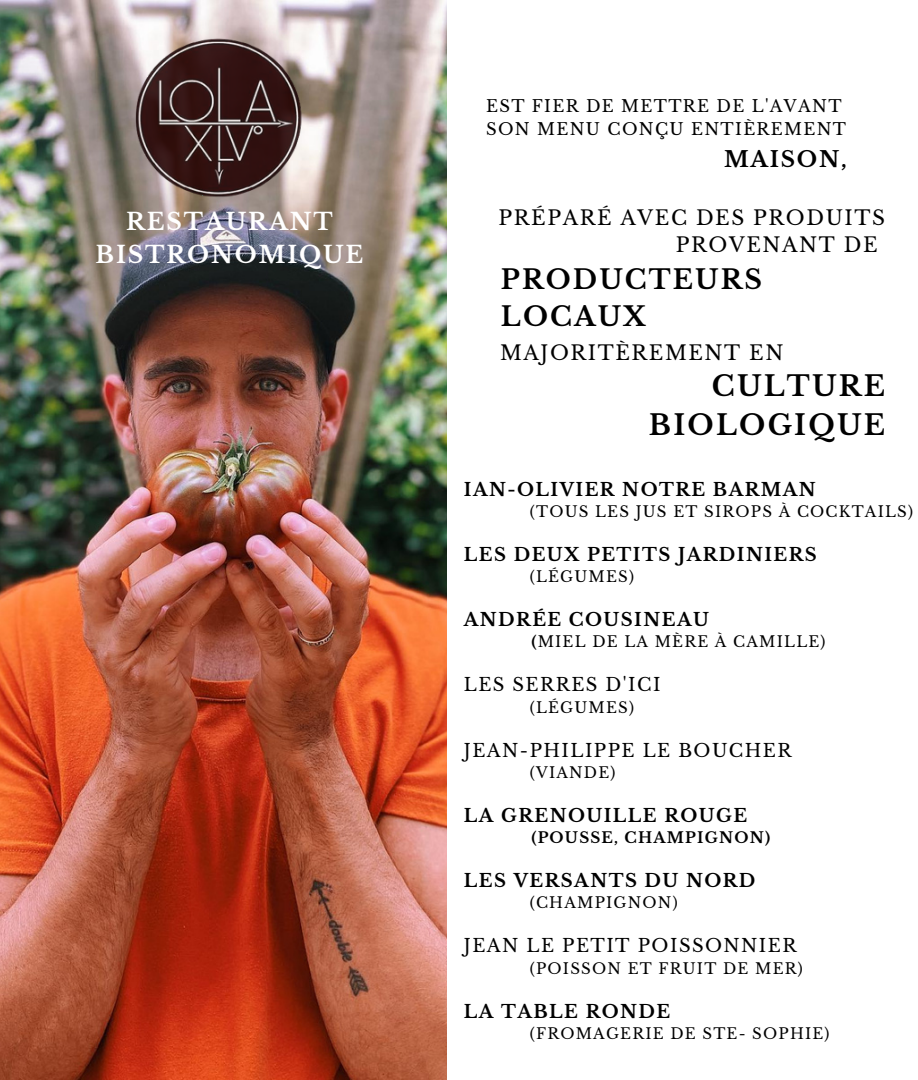
<style>
.page{position:relative;width:918px;height:1080px;background:#fff}
.page>*{position:absolute;margin:0;border:0;box-sizing:border-box;transform-origin:0 0}
.t1{font:700 27.9px/38.2px "Libre Baskerville";letter-spacing:.08em;color:#000;text-align:right}
.t2{font:700 26.55px/37.2px "Libre Baskerville";letter-spacing:.08em;color:#000}
.t3{font:700 23.4px/32.7px "Libre Baskerville";letter-spacing:.08em;color:#fff;text-align:center}
.t4{font:700 21.6px "Libre Baskerville";letter-spacing:.08em;color:#000}
.t5{font:19.95px/26.7px "Libre Baskerville";letter-spacing:.08em;color:#000}
.t6{font:700 18px "Libre Baskerville";letter-spacing:.08em;color:#000}
.t7{font:18px "Libre Baskerville";letter-spacing:.08em;color:#000}
.t8{font:16.5px/22.6px "Libre Baskerville";letter-spacing:.08em;color:#000}
.t9{font:15px "Libre Baskerville";letter-spacing:.08em;color:#000}
.t10{font:700 15px "Libre Baskerville";letter-spacing:.08em;color:#000}
.s1{font-weight:700}
</style>
<div class="page">
<img style="left:0;top:0;width:447px;height:1080px">
<img style="left:127px;top:22px;width:180px;height:178px">
<h3 class="t3" style="left:96px;top:206px;width:269px">RESTAURANT<br>BISTRONOMIQUE</h3>
<p class="t8" style="left:486px;top:95px;width:362px">EST FIER DE METTRE DE L'AVANT<br>SON MENU CONÇU ENTIÈREMENT</p>
<h3 class="t4" style="left:724px;top:146px;width:124px">MAISON,</h3>
<h3 class="t5" style="left:676px;top:205px;width:211px;text-indent:-177px">PRÉPARÉ AVEC DES PRODUITS<br>PROVENANT DE</h3>
<h2 class="t2" style="left:501px;top:261px;width:263px">PRODUCTEURS<br>LOCAUX</h2>
<h3 class="t5" style="left:500px;top:339px;width:285px">MAJORITÈREMENT EN</h3>
<h1 class="t1" style="left:649px;top:368px;width:238px">CULTURE<br>BIOLOGIQUE</h1>
<p class="t6" style="left:464px;top:478px;width:353px">IAN-OLIVIER NOTRE BARMAN</p>
<p class="t9" style="left:530px;top:502px;width:385px">(TOUS LES JUS ET SIROPS À COCKTAILS)</p>
<p class="t6" style="left:464px;top:543px;width:354px">LES DEUX PETITS JARDINIERS</p>
<p class="t9" style="left:530px;top:568px;width:106px">(LÉGUMES)</p>
<p class="t6" style="left:464px;top:609px;width:246px">ANDRÉE COUSINEAU</p>
<p class="t9" style="left:531px;top:633px;width:296px"><span class="s1">(</span>MIEL DE LA MÈRE À CAMILLE)</p>
<p class="t7" style="left:464px;top:674px;width:198px">LES SERRES D'ICI</p>
<p class="t9" style="left:530px;top:698px;width:106px">(LÉGUMES)</p>
<p class="t7" style="left:464px;top:739px;width:329px">JEAN-PHILIPPE LE BOUCHER</p>
<p class="t9" style="left:530px;top:763px;width:87px">(VIANDE)</p>
<p class="t6" style="left:464px;top:804px;width:285px">LA GRENOUILLE ROUGE</p>
<p class="t10" style="left:531px;top:829px;width:240px">(POUSSE, CHAMPIGNON)</p>
<p class="t6" style="left:464px;top:870px;width:293px">LES VERSANTS DU NORD</p>
<p class="t9" style="left:530px;top:894px;width:149px">(CHAMPIGNON)</p>
<p class="t7" style="left:464px;top:935px;width:334px">JEAN LE PETIT POISSONNIER</p>
<p class="t9" style="left:530px;top:959px;width:274px">(POISSON ET FRUIT DE MER)</p>
<p class="t6" style="left:464px;top:1000px;width:208px">LA TABLE RONDE</p>
<p class="t9" style="left:530px;top:1024px;width:301px">(FROMAGERIE DE STE- SOPHIE)</p>
</div>
